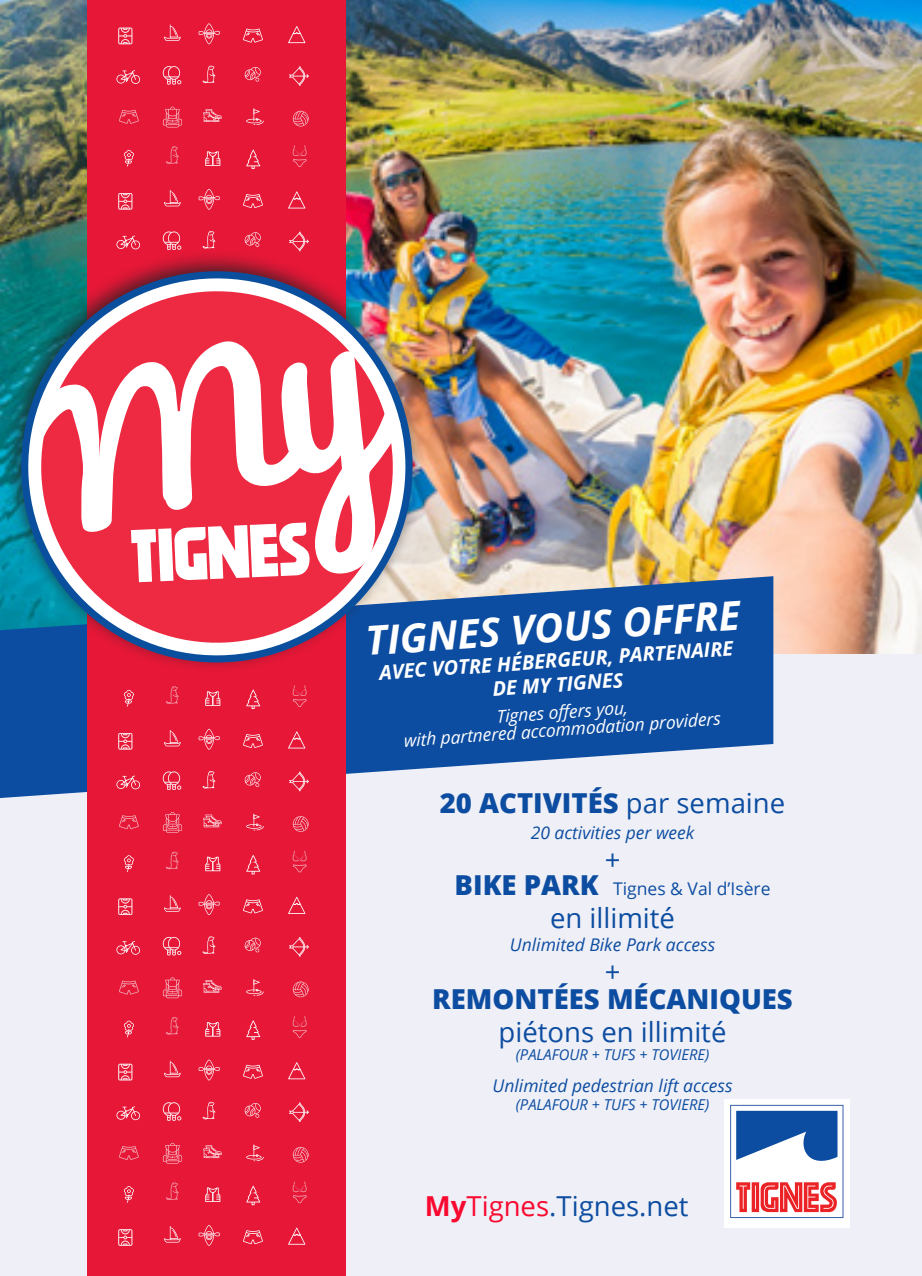
<style>
.page{position:relative;width:922px;height:1276px;background:#fff}
.page>*{position:absolute;margin:0;border:0;box-sizing:border-box;transform-origin:0 0}
.Style_de_paragraphe{font:italic 700 40px "Open Sans";color:#fff}
.t1{font:27.5px "Open Sans";color:#0d4da1}
.t2{font:800 27.5px "Open Sans";color:#0d4da1}
.Style_de_paragraphe-2{font:italic 700 20px/24px "Open Sans";color:#fff;text-align:center}
.t3{font:italic 17.5px "Open Sans";color:#0d4da1}
.t4{font:italic 17.5px "Open Sans";color:#fff}
.t5{font:17.5px "Open Sans";color:#0d4da1}
.t6{font:italic 15px "Open Sans";color:#0d4da1}
.s1{font-weight:400}
.s2{font-weight:800;font-size:27.5px}
.s3{font-weight:700;color:#f90930}
.s4{color:#f90930}
</style>
<div class="page">
<div style="left:0;top:654px;width:921px;height:622px;background:#eff0f7"></div>
<img style="left:0;top:0;width:921px;height:654px">
<div style="left:723px;top:1098px;width:126px;height:129px;background:#fff"></div>
<svg style="left:730px;top:1105px;width:113px;height:113px"></svg>
<svg style="left:0;top:576px;width:773px;height:222px;fill:#0d4da1"></svg>
<div style="left:88px;top:0;width:258px;height:1275px;background:#e61737"></div>
<div style="left:2px;top:249px;width:423px;height:423px;background:#231f20;opacity:.75"></div>
<img style="left:23px;top:266px;width:393px;height:402px">
<svg style="left:36px;top:341px;width:364px;height:232px;fill:#ed2a42"></svg>
<svg style="left:131px;top:522px;width:178px;height:60px;background:#f8b1ba"></svg>
<svg style="left:116px;top:685px;width:193px;height:561px"></svg>
<svg style="left:103px;top:23px;width:227px;height:239px"></svg>
<p class="Style_de_paragraphe" style="left:364px;top:612px;width:376px;rotate:-4deg">TIGNES VOUS OFFRE</p>
<p class="Style_de_paragraphe-2" style="left:378px;top:660px;width:356px;rotate:-4deg">AVEC VOTRE HÉBERGEUR, PARTENAIRE<br>DE MY TIGNES</p>
<p class="t4" style="left:495px;top:704px;width:133px;rotate:-4deg">Tignes off ers you,</p>
<p class="t4" style="left:403px;top:728px;width:319px;rotate:-4deg">with partnered accommodation providers</p>
<p class="t2" style="left:439px;top:782px;width:347px">20 ACTIVITÉS <span class="s1">par semaine</span></p>
<p class="t3" style="left:530px;top:820px;width:165px">20 activities per week</p>
<p class="t1" style="left:604px;top:841px;width:17px">+</p>
<p class="t5" style="left:454px;top:876px;width:317px"><span class="s2">BIKE PARK</span> Tignes &amp; Val d’Isère</p>
<p class="t1" style="left:550px;top:899px;width:126px">en illimité</p>
<p class="t3" style="left:509px;top:932px;width:207px">Unlimited Bike Park access</p>
<p class="t1" style="left:604px;top:953px;width:17px">+</p>
<p class="t2" style="left:432px;top:977px;width:362px">REMONTÉES MÉCANIQUES</p>
<p class="t1" style="left:498px;top:1012px;width:229px">piétons en illimité</p>
<p class="t6" style="left:515px;top:1044px;width:195px">(PALAFOUR + TUFS + TOVIERE)</p>
<p class="t3" style="left:492px;top:1074px;width:241px">Unlimited pedestrian lift access</p>
<p class="t6" style="left:515px;top:1094px;width:195px">(PALAFOUR + TUFS + TOVIERE)</p>
<p class="t1" style="left:425px;top:1186px;width:265px"><span class="s3">My</span><span class="s4">Tignes</span>.Tignes.net</p>
</div>
